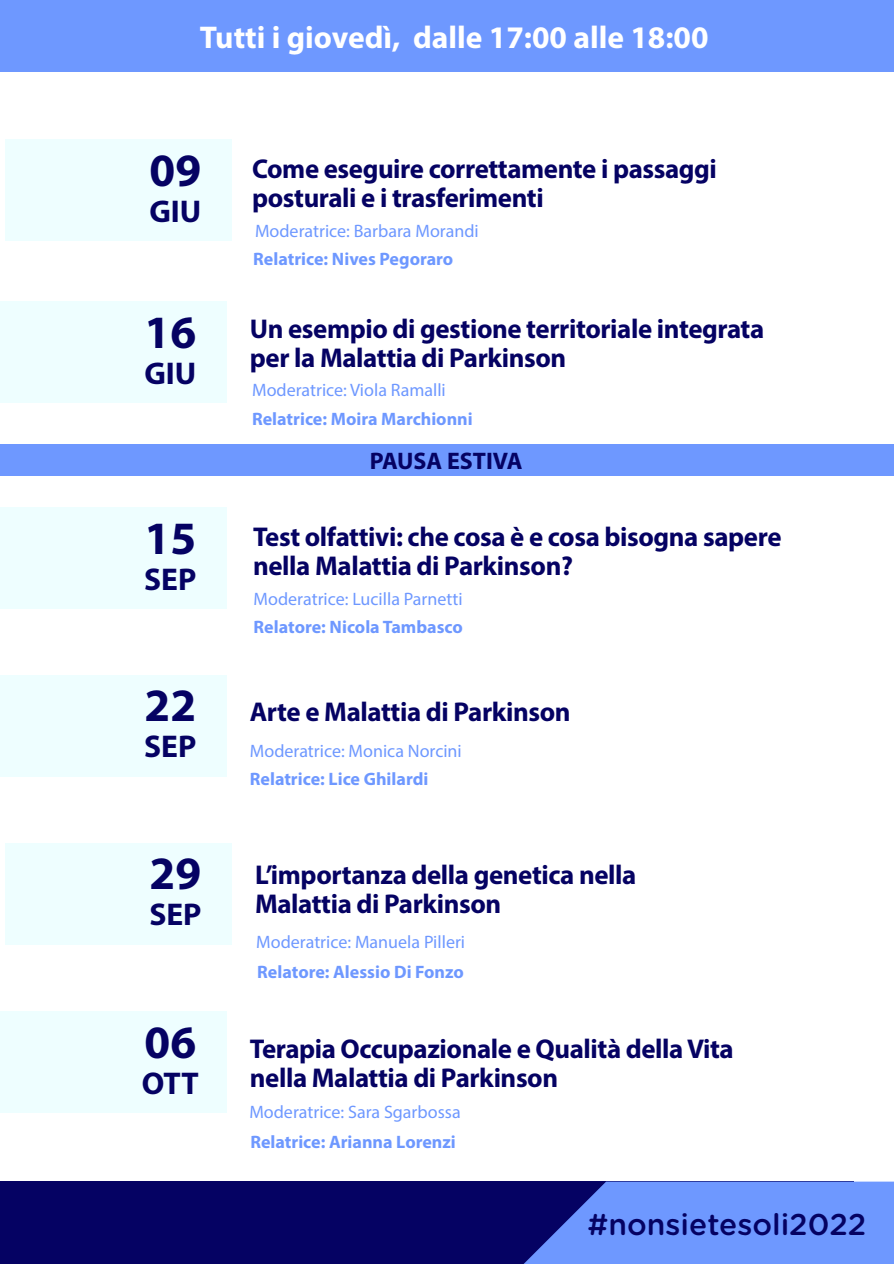
<style>
.page{position:relative;width:894px;height:1264px;background:#fff}
.page>*{position:absolute;margin:0;border:0;box-sizing:border-box;transform-origin:0 0}
.t1{font:700 46.5px "Myriad Pro";color:#050263}
.t2{font:700 31.5px "Myriad Pro";color:#fff}
.t3{font:700 31.5px "Myriad Pro";color:#050263}
.t4{font:500 30px "Gotham Rounded";color:#050263}
.t5{font:700 27.3px/29px "Myriad Pro";letter-spacing:-.015em;color:#050263}
.t6{font:700 24px "Myriad Pro";color:#050263}
.t7{font:18px "Myriad Pro";color:#6e98ff}
.t8{font:700 18px "Myriad Pro";color:#6e98ff}
</style>
<div class="page">
<div style="left:0;top:1181px;width:853px;height:82px;background:#050263"></div>
<div style="left:0;top:0;width:893px;height:71px;background:#6e98ff"></div>
<svg style="left:525px;top:1181px;width:368px;height:82px;background:#6186ec"></svg>
<div style="left:5px;top:139px;width:226px;height:102px;background:#eefeff"></div>
<div style="left:0;top:301px;width:226px;height:102px;background:#eefeff"></div>
<div style="left:0;top:507px;width:226px;height:102px;background:#eefeff"></div>
<div style="left:0;top:675px;width:226px;height:101px;background:#eefeff"></div>
<div style="left:5px;top:843px;width:226px;height:102px;background:#eefeff"></div>
<div style="left:0;top:1011px;width:226px;height:102px;background:#eefeff"></div>
<div style="left:0;top:444px;width:893px;height:32px;background:#6e98ff"></div>
<p class="t2" style="left:200px;top:17px;width:510px">Tutti i giovedì, dalle 17:00 alle 18:00</p>
<h1 class="t1" style="left:150px;top:140px;width:53px">09</h1>
<p class="t3" style="left:149px;top:190px;width:53px">GIU</p>
<h1 class="t1" style="left:144px;top:301px;width:53px">16</h1>
<p class="t3" style="left:144px;top:352px;width:53px">GIU</p>
<h1 class="t1" style="left:144px;top:507px;width:53px">15</h1>
<p class="t3" style="left:144px;top:558px;width:54px">SEP</p>
<h1 class="t1" style="left:144px;top:675px;width:53px">22</h1>
<p class="t3" style="left:144px;top:726px;width:54px">SEP</p>
<h1 class="t1" style="left:150px;top:843px;width:53px">29</h1>
<p class="t3" style="left:149px;top:894px;width:54px">SEP</p>
<h1 class="t1" style="left:144px;top:1011px;width:53px">06</h1>
<p class="t3" style="left:142px;top:1062px;width:58px">OTT</p>
<p class="t5" style="left:252px;top:153px;width:466px">Come eseguire correttamente i passaggi posturali e i trasferimenti</p>
<p class="t8" style="left:253px;top:247px;width:201px">Relatrice: Nives Pegoraro</p>
<p class="t7" style="left:255px;top:219px;width:225px">Moderatrice: Barbara Morandi</p>
<p class="t5" style="left:250px;top:313px;width:515px">Un esempio di gestione territoriale integrata per la Malattia di Parkinson</p>
<p class="t7" style="left:252px;top:379px;width:195px">Moderatrice: Viola Ramalli</p>
<p class="t8" style="left:252px;top:407px;width:222px">Relatrice: Moira Marchionni</p>
<p class="t6" style="left:369px;top:445px;width:154px">PAUSA ESTIVA</p>
<p class="t5" style="left:253px;top:521px;width:529px">Test olfattivi: che cosa è e cosa bisogna sapere nella Malattia di Parkinson?</p>
<p class="t7" style="left:253px;top:587px;width:210px">Moderatrice: Lucilla Parnetti</p>
<p class="t8" style="left:253px;top:615px;width:211px">Relatore: Nicola Tambasco</p>
<p class="t5" style="left:250px;top:696px;width:322px">Arte e Malattia di Parkinson</p>
<p class="t7" style="left:250px;top:740px;width:213px">Moderatrice: Monica Norcini</p>
<p class="t8" style="left:250px;top:767px;width:180px">Relatrice: Lice Ghilardi</p>
<p class="t5" style="left:255px;top:859px;width:383px">L’importanza della genetica nella<br>Malattia di Parkinson</p>
<p class="t7" style="left:256px;top:930px;width:210px">Moderatrice: Manuela Pilleri</p>
<p class="t8" style="left:257px;top:960px;width:208px">Relatore: Alessio Di Fonzo</p>
<p class="t5" style="left:250px;top:1033px;width:485px">Terapia Occupazionale e Qualità della Vita nella Malattia di Parkinson</p>
<p class="t7" style="left:249px;top:1100px;width:213px">Moderatrice: Sara Sgarbossa</p>
<p class="t8" style="left:250px;top:1130px;width:207px">Relatrice: Arianna Lorenzi</p>
<p class="t4" style="left:587px;top:1203px;width:280px">#nonsietesoli2022</p>
</div>
